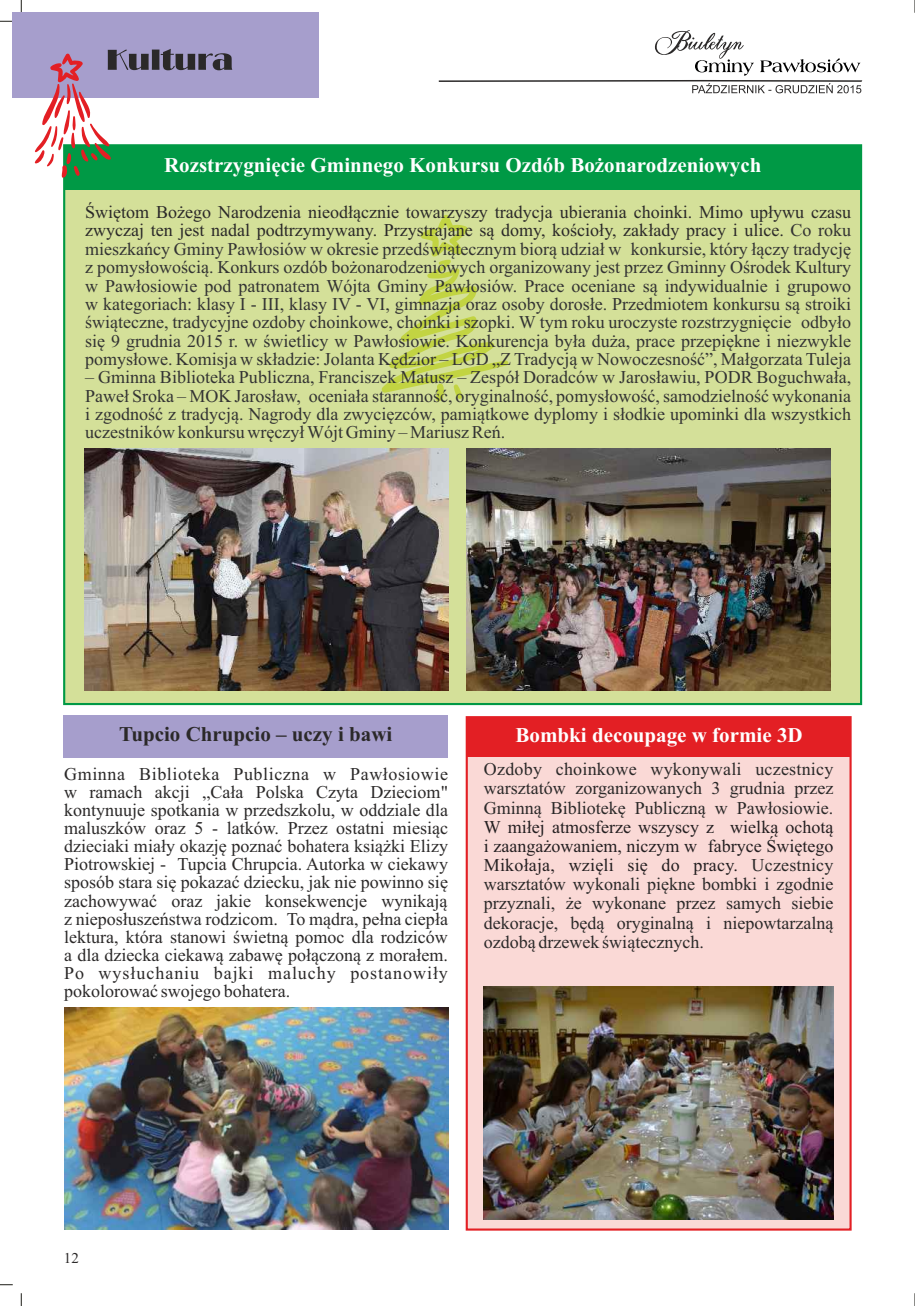
<style>
.page{position:relative;width:915px;height:1306px;background:#fff}
.page>*{position:absolute;margin:0;border:0;box-sizing:border-box;transform-origin:0 0}
.t1{font:700 21px "Times New Roman";color:#fff}
.t2{font:700 21px "Times New Roman";color:#2b2929}
.t3{font:18px/18.3px "Times New Roman";color:#333;text-align:justify}
.t4{font:18px/18.1px "Times New Roman";color:#2b2929;text-align:justify}
.t5{font:18px/19.2px "Times New Roman";color:#241f21;text-align:justify}
.t6{font:15px "Times New Roman";color:#2b2929}
.s1{color:#2b2929}
</style>
<div class="page">
<div style="left:63px;top:715px;width:385px;height:42px;background:#a69ecc"></div>
<div style="left:63px;top:144px;width:799px;height:562px;background:#d4e099"></div>
<svg style="left:21px;top:1293px;width:1px;height:12px"></svg>
<svg style="left:914px;top:1293px;width:1px;height:12px"></svg>
<svg style="left:0;top:1284px;width:13px;height:1px"></svg>
<svg style="left:21px;top:0;width:1px;height:13px"></svg>
<svg style="left:914px;top:0;width:1px;height:13px"></svg>
<svg style="left:0;top:21px;width:13px;height:1px"></svg>
<svg style="left:438px;top:30px;width:425px;height:63px"></svg>
<div style="left:13px;top:13px;width:306px;height:85px;background:#a69ecc"></div>
<svg style="left:380px;top:214px;width:129px;height:187px;background:#cfdd85"></svg>
<div style="left:64px;top:145px;width:796px;height:45px;background:#009945"></div>
<svg style="left:35px;top:49px;width:248px;height:129px"></svg>
<img style="left:84px;top:448px;width:364px;height:242px">
<img style="left:466px;top:448px;width:363px;height:242px">
<div style="left:465px;top:716px;width:387px;height:515px;background:#fad9d6"></div>
<div style="left:466px;top:717px;width:384px;height:39px;background:#e31f24"></div>
<img style="left:483px;top:986px;width:350px;height:233px">
<img style="left:64px;top:1007px;width:384px;height:222px">
<p class="t1" style="left:164px;top:158px;width:598px">Rozstrzygnięcie Gminnego Konkursu Ozdób Bożonarodzeniowych</p>
<p class="t3" style="left:85px;top:205px;width:767px"><span class="s1">Świętom Bożego Narodzenia nieodłącznie towarzyszy tradycja ubierania choinki. Mimo upływu czasu zwyczaj ten jest nadal podtrzymywany. Przystrajane są domy, kościoły, zakłady pracy i ulice.</span> Co roku mieszkańcy Gminy Pawłosiów w okresie przedświątecznym biorą udział w konkursie, który łączy tradycję z pomysłowością. Konkurs ozdób bożonarodzeniowych organizowany jest przez Gminny Ośrodek Kultury w Pawłosiowie pod patronatem Wójta Gminy Pawłosiów. Prace oceniane są indywidualnie i grupowo w kategoriach: klasy I - III, klasy IV - VI, gimnazja oraz osoby dorosłe. Przedmiotem konkursu są stroiki świąteczne, tradycyjne ozdoby choinkowe, choinki i szopki. W tym roku uroczyste rozstrzygnięcie odbyło się 9 grudnia 2015 r. w świetlicy w Pawłosiowie. Konkurencja była duża, prace przepiękne i niezwykle pomysłowe. Komisja w składzie: Jolanta Kędzior – LGD „Z Tradycją w Nowoczesność”, Małgorzata Tuleja</p>
<p class="t3" style="left:85px;top:370px;width:767px">– Gminna Biblioteka Publiczna, Franciszek Matusz – Zespół Doradców w Jarosławiu, PODR Boguchwała, Paweł Sroka – MOK Jarosław, oceniała staranność, oryginalność, pomysłowość, samodzielność wykonania i zgodność z tradycją. Nagrody dla zwycięzców, pamiątkowe dyplomy i słodkie upominki dla wszystkich uczestników konkursu wręczył Wójt Gminy – Mariusz Reń.</p>
<p class="t2" style="left:119px;top:726px;width:274px">Tupcio Chrupcio – uczy i bawi</p>
<p class="t4" style="left:64px;top:766px;width:385px">Gminna Biblioteka Publiczna w Pawłosiowie w ramach akcji „Cała Polska Czyta Dzieciom" kontynuuje spotkania w przedszkolu, w oddziale dla maluszków oraz 5 - latków. Przez ostatni miesiąc dzieciaki miały okazję poznać bohatera książki Elizy Piotrowskiej - Tupcia Chrupcia. Autorka w ciekawy sposób stara się pokazać dziecku, jak nie powinno się zachowywać oraz jakie konsekwencje wynikają z nieposłuszeństwa rodzicom. To mądra, pełna ciepła lektura, która stanowi świetną pomoc dla rodziców a dla dziecka ciekawą zabawę połączoną z morałem.<br>Po wysłuchaniu bajki maluchy postanowiły pokolorować swojego bohatera.</p>
<p class="t1" style="left:515px;top:727px;width:288px">Bombki decoupage w formie 3D</p>
<p class="t4" style="left:483px;top:761px;width:351px;line-height:19.2px">Ozdoby choinkowe wykonywali uczestnicy warsztatów zorganizowanych 3 grudnia przez Gminną Bibliotekę Publiczną w Pawłosiowie.</p>
<p class="t5" style="left:483px;top:818px;width:351px">W miłej atmosferze wszyscy z wielką ochotą i zaangażowaniem, niczym w fabryce Świętego Mikołaja, wzięli się do pracy.</p>
<p class="t4" style="left:483px;top:857px;width:351px;line-height:19.2px;text-indent:267px">Uczestnicy warsztatów wykonali piękne bombki i zgodnie przyznali, że wykonane przez samych siebie dekoracje, będą oryginalną i niepowtarzalną ozdobą drzewek świątecznych.</p>
<p class="t6" style="left:64px;top:1252px;width:16px">12</p>
</div>
